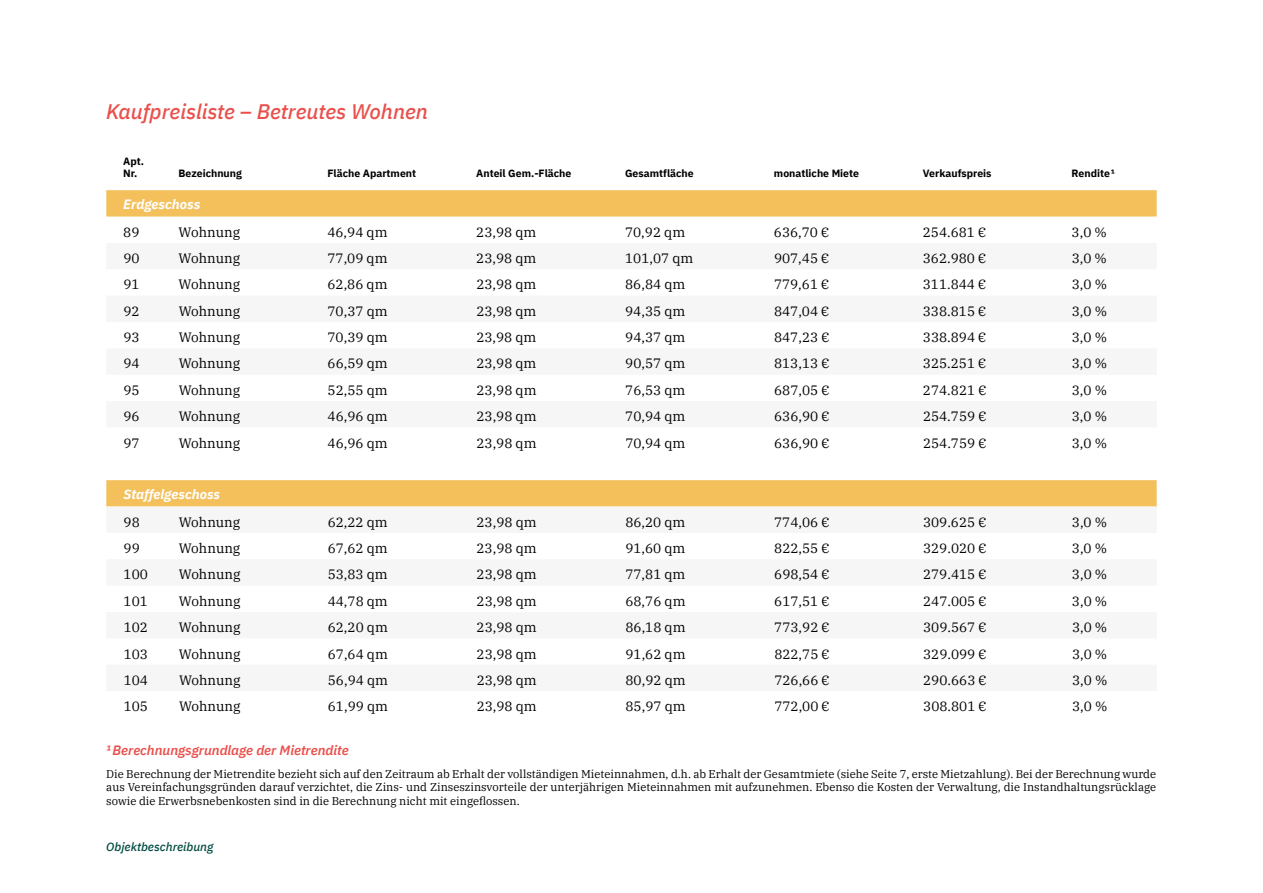
<style>
.page{position:relative;width:1263px;height:893px;background:#fff}
.page>*{position:absolute;margin:0;border:0;box-sizing:border-box;transform-origin:0 0}
.t1{font:italic 500 21px "IBM Plex Sans";color:#ea504c}
.t2{font:13.5px "IBM Plex Serif";color:#000}
.t3{font:italic 600 13.5px "IBM Plex Sans";color:#ea504c}
.t4{font:italic 700 13.5px "IBM Plex Sans";color:#fff}
.t5{font:italic 500 12px "IBM Plex Sans";color:#004b42}
.t6{font:11.25px/13.5px "IBM Plex Serif";color:#000;text-align:justify}
.t7{font:700 10.5px/12.6px "IBM Plex Sans";color:#000}
</style>
<div class="page">
<svg style="left:106px;top:190px;width:1051px;height:27px;background:#f3c15f"></svg>
<svg style="left:106px;top:480px;width:1051px;height:27px;background:#f3c161"></svg>
<h1 class="t1" style="left:106px;top:95px;width:323px">Kaufpreisliste – Betreutes Wohnen</h1>
<p class="t7" style="left:123px;top:154px;width:22px">Apt.<br>Nr.</p>
<p class="t7" style="left:179px;top:167px;width:65px">Bezeichnung</p>
<p class="t7" style="left:327px;top:167px;width:90px">Fläche Apartment</p>
<p class="t7" style="left:476px;top:167px;width:97px">Anteil Gem.-Fläche</p>
<p class="t7" style="left:625px;top:167px;width:70px">Gesamtfläche</p>
<p class="t7" style="left:774px;top:167px;width:87px">monatliche Miete</p>
<p class="t7" style="left:923px;top:167px;width:70px">Verkaufspreis</p>
<p class="t7" style="left:1071px;top:167px;width:45px">Rendite¹</p>
<p class="t4" style="left:123px;top:193px;width:79px">Erdgeschoss</p>
<p class="t2" style="left:123px;top:221px;width:18px">89</p>
<p class="t2" style="left:179px;top:221px;width:63px">Wohnung</p>
<p class="t2" style="left:327px;top:221px;width:62px">46,94 qm</p>
<p class="t2" style="left:476px;top:221px;width:62px">23,98 qm</p>
<p class="t2" style="left:625px;top:221px;width:62px">70,92 qm</p>
<p class="t2" style="left:774px;top:221px;width:57px">636,70 €</p>
<p class="t2" style="left:923px;top:221px;width:65px">254.681 €</p>
<p class="t2" style="left:1072px;top:221px;width:37px">3,0 %</p>
<p class="t2" style="left:123px;top:248px;width:18px">90</p>
<p class="t2" style="left:179px;top:248px;width:63px">Wohnung</p>
<p class="t2" style="left:327px;top:248px;width:62px">77,09 qm</p>
<p class="t2" style="left:476px;top:248px;width:62px">23,98 qm</p>
<p class="t2" style="left:625px;top:248px;width:70px">101,07 qm</p>
<p class="t2" style="left:774px;top:248px;width:57px">907,45 €</p>
<p class="t2" style="left:923px;top:248px;width:65px">362.980 €</p>
<p class="t2" style="left:1072px;top:248px;width:37px">3,0 %</p>
<p class="t2" style="left:123px;top:274px;width:18px">91</p>
<p class="t2" style="left:179px;top:274px;width:63px">Wohnung</p>
<p class="t2" style="left:327px;top:274px;width:62px">62,86 qm</p>
<p class="t2" style="left:476px;top:274px;width:62px">23,98 qm</p>
<p class="t2" style="left:625px;top:274px;width:62px">86,84 qm</p>
<p class="t2" style="left:774px;top:274px;width:57px">779,61 €</p>
<p class="t2" style="left:923px;top:274px;width:65px">311.844 €</p>
<p class="t2" style="left:1072px;top:274px;width:37px">3,0 %</p>
<p class="t2" style="left:123px;top:301px;width:18px">92</p>
<p class="t2" style="left:179px;top:301px;width:63px">Wohnung</p>
<p class="t2" style="left:327px;top:301px;width:62px">70,37 qm</p>
<p class="t2" style="left:476px;top:301px;width:62px">23,98 qm</p>
<p class="t2" style="left:625px;top:301px;width:62px">94,35 qm</p>
<p class="t2" style="left:774px;top:301px;width:57px">847,04 €</p>
<p class="t2" style="left:923px;top:301px;width:65px">338.815 €</p>
<p class="t2" style="left:1072px;top:301px;width:37px">3,0 %</p>
<p class="t2" style="left:123px;top:327px;width:18px">93</p>
<p class="t2" style="left:179px;top:327px;width:63px">Wohnung</p>
<p class="t2" style="left:328px;top:327px;width:62px">70,39 qm</p>
<p class="t2" style="left:476px;top:327px;width:62px">23,98 qm</p>
<p class="t2" style="left:625px;top:327px;width:62px">94,37 qm</p>
<p class="t2" style="left:774px;top:327px;width:57px">847,23 €</p>
<p class="t2" style="left:923px;top:327px;width:65px">338.894 €</p>
<p class="t2" style="left:1072px;top:327px;width:37px">3,0 %</p>
<p class="t2" style="left:123px;top:353px;width:18px">94</p>
<p class="t2" style="left:179px;top:353px;width:63px">Wohnung</p>
<p class="t2" style="left:328px;top:353px;width:62px">66,59 qm</p>
<p class="t2" style="left:476px;top:353px;width:62px">23,98 qm</p>
<p class="t2" style="left:625px;top:353px;width:62px">90,57 qm</p>
<p class="t2" style="left:774px;top:353px;width:57px">813,13 €</p>
<p class="t2" style="left:923px;top:353px;width:65px">325.251 €</p>
<p class="t2" style="left:1072px;top:353px;width:37px">3,0 %</p>
<p class="t2" style="left:123px;top:380px;width:18px">95</p>
<p class="t2" style="left:179px;top:380px;width:63px">Wohnung</p>
<p class="t2" style="left:328px;top:380px;width:62px">52,55 qm</p>
<p class="t2" style="left:476px;top:380px;width:62px">23,98 qm</p>
<p class="t2" style="left:625px;top:380px;width:62px">76,53 qm</p>
<p class="t2" style="left:774px;top:380px;width:57px">687,05 €</p>
<p class="t2" style="left:923px;top:380px;width:65px">274.821 €</p>
<p class="t2" style="left:1072px;top:380px;width:37px">3,0 %</p>
<p class="t2" style="left:123px;top:406px;width:18px">96</p>
<p class="t2" style="left:179px;top:406px;width:63px">Wohnung</p>
<p class="t2" style="left:328px;top:406px;width:62px">46,96 qm</p>
<p class="t2" style="left:476px;top:406px;width:62px">23,98 qm</p>
<p class="t2" style="left:625px;top:406px;width:62px">70,94 qm</p>
<p class="t2" style="left:774px;top:406px;width:57px">636,90 €</p>
<p class="t2" style="left:923px;top:406px;width:65px">254.759 €</p>
<p class="t2" style="left:1072px;top:406px;width:37px">3,0 %</p>
<p class="t2" style="left:124px;top:432px;width:18px">97</p>
<p class="t2" style="left:179px;top:432px;width:63px">Wohnung</p>
<p class="t2" style="left:328px;top:432px;width:62px">46,96 qm</p>
<p class="t2" style="left:476px;top:432px;width:62px">23,98 qm</p>
<p class="t2" style="left:625px;top:432px;width:62px">70,94 qm</p>
<p class="t2" style="left:774px;top:432px;width:57px">636,90 €</p>
<p class="t2" style="left:923px;top:432px;width:65px">254.759 €</p>
<p class="t2" style="left:1072px;top:432px;width:37px">3,0 %</p>
<p class="t4" style="left:124px;top:483px;width:98px">Staffelgeschoss</p>
<p class="t2" style="left:124px;top:511px;width:18px">98</p>
<p class="t2" style="left:179px;top:511px;width:63px">Wohnung</p>
<p class="t2" style="left:328px;top:511px;width:62px">62,22 qm</p>
<p class="t2" style="left:476px;top:511px;width:62px">23,98 qm</p>
<p class="t2" style="left:625px;top:511px;width:62px">86,20 qm</p>
<p class="t2" style="left:774px;top:511px;width:57px">774,06 €</p>
<p class="t2" style="left:923px;top:511px;width:65px">309.625 €</p>
<p class="t2" style="left:1072px;top:511px;width:37px">3,0 %</p>
<p class="t2" style="left:124px;top:538px;width:18px">99</p>
<p class="t2" style="left:179px;top:538px;width:63px">Wohnung</p>
<p class="t2" style="left:328px;top:538px;width:62px">67,62 qm</p>
<p class="t2" style="left:476px;top:538px;width:62px">23,98 qm</p>
<p class="t2" style="left:625px;top:538px;width:62px">91,60 qm</p>
<p class="t2" style="left:774px;top:538px;width:57px">822,55 €</p>
<p class="t2" style="left:923px;top:538px;width:65px">329.020 €</p>
<p class="t2" style="left:1072px;top:538px;width:37px">3,0 %</p>
<p class="t2" style="left:124px;top:564px;width:26px">100</p>
<p class="t2" style="left:179px;top:564px;width:63px">Wohnung</p>
<p class="t2" style="left:328px;top:564px;width:62px">53,83 qm</p>
<p class="t2" style="left:477px;top:564px;width:62px">23,98 qm</p>
<p class="t2" style="left:625px;top:564px;width:62px">77,81 qm</p>
<p class="t2" style="left:774px;top:564px;width:57px">698,54 €</p>
<p class="t2" style="left:923px;top:564px;width:65px">279.415 €</p>
<p class="t2" style="left:1072px;top:564px;width:37px">3,0 %</p>
<p class="t2" style="left:124px;top:591px;width:26px">101</p>
<p class="t2" style="left:179px;top:591px;width:63px">Wohnung</p>
<p class="t2" style="left:328px;top:591px;width:62px">44,78 qm</p>
<p class="t2" style="left:477px;top:591px;width:62px">23,98 qm</p>
<p class="t2" style="left:625px;top:591px;width:62px">68,76 qm</p>
<p class="t2" style="left:774px;top:591px;width:57px">617,51 €</p>
<p class="t2" style="left:923px;top:591px;width:65px">247.005 €</p>
<p class="t2" style="left:1072px;top:591px;width:37px">3,0 %</p>
<p class="t2" style="left:124px;top:617px;width:26px">102</p>
<p class="t2" style="left:179px;top:617px;width:63px">Wohnung</p>
<p class="t2" style="left:328px;top:617px;width:62px">62,20 qm</p>
<p class="t2" style="left:477px;top:617px;width:62px">23,98 qm</p>
<p class="t2" style="left:625px;top:617px;width:62px">86,18 qm</p>
<p class="t2" style="left:774px;top:617px;width:57px">773,92 €</p>
<p class="t2" style="left:923px;top:617px;width:65px">309.567 €</p>
<p class="t2" style="left:1072px;top:617px;width:37px">3,0 %</p>
<p class="t2" style="left:124px;top:643px;width:26px">103</p>
<p class="t2" style="left:179px;top:643px;width:63px">Wohnung</p>
<p class="t2" style="left:328px;top:643px;width:62px">67,64 qm</p>
<p class="t2" style="left:477px;top:643px;width:62px">23,98 qm</p>
<p class="t2" style="left:625px;top:643px;width:62px">91,62 qm</p>
<p class="t2" style="left:774px;top:643px;width:57px">822,75 €</p>
<p class="t2" style="left:923px;top:643px;width:65px">329.099 €</p>
<p class="t2" style="left:1072px;top:643px;width:37px">3,0 %</p>
<p class="t2" style="left:124px;top:670px;width:26px">104</p>
<p class="t2" style="left:179px;top:670px;width:63px">Wohnung</p>
<p class="t2" style="left:328px;top:670px;width:62px">56,94 qm</p>
<p class="t2" style="left:477px;top:670px;width:62px">23,98 qm</p>
<p class="t2" style="left:625px;top:670px;width:62px">80,92 qm</p>
<p class="t2" style="left:774px;top:670px;width:57px">726,66 €</p>
<p class="t2" style="left:923px;top:670px;width:65px">290.663 €</p>
<p class="t2" style="left:1072px;top:670px;width:37px">3,0 %</p>
<p class="t2" style="left:124px;top:696px;width:26px">105</p>
<p class="t2" style="left:179px;top:696px;width:63px">Wohnung</p>
<p class="t2" style="left:328px;top:696px;width:62px">61,99 qm</p>
<p class="t2" style="left:477px;top:696px;width:62px">23,98 qm</p>
<p class="t2" style="left:625px;top:696px;width:62px">85,97 qm</p>
<p class="t2" style="left:774px;top:696px;width:57px">772,00 €</p>
<p class="t2" style="left:923px;top:696px;width:65px">308.801 €</p>
<p class="t2" style="left:1072px;top:696px;width:37px">3,0 %</p>
<p class="t3" style="left:106px;top:740px;width:244px">¹Berechnungsgrundlage der Mietrendite</p>
<p class="t6" style="left:106px;top:766px;width:1051px">Die Berechnung der Mietrendite bezieht sich auf den Zeitraum ab Erhalt der vollständigen Mieteinnahmen, d.h. ab Erhalt der Gesamtmiete (siehe Seite 7, erste Mietzahlung). Bei der Berechnung wurde aus Vereinfachungsgründen darauf verzichtet, die Zins- und Zinseszinsvorteile der unterjährigen Mieteinnahmen mit aufzunehmen. Ebenso die Kosten der Verwaltung, die Instandhaltungsrücklage sowie die Erwerbsnebenkosten sind in die Berechnung nicht mit eingeflossen.</p>
<p class="t5" style="left:106px;top:837px;width:109px">Objektbeschreibung</p>
</div>
